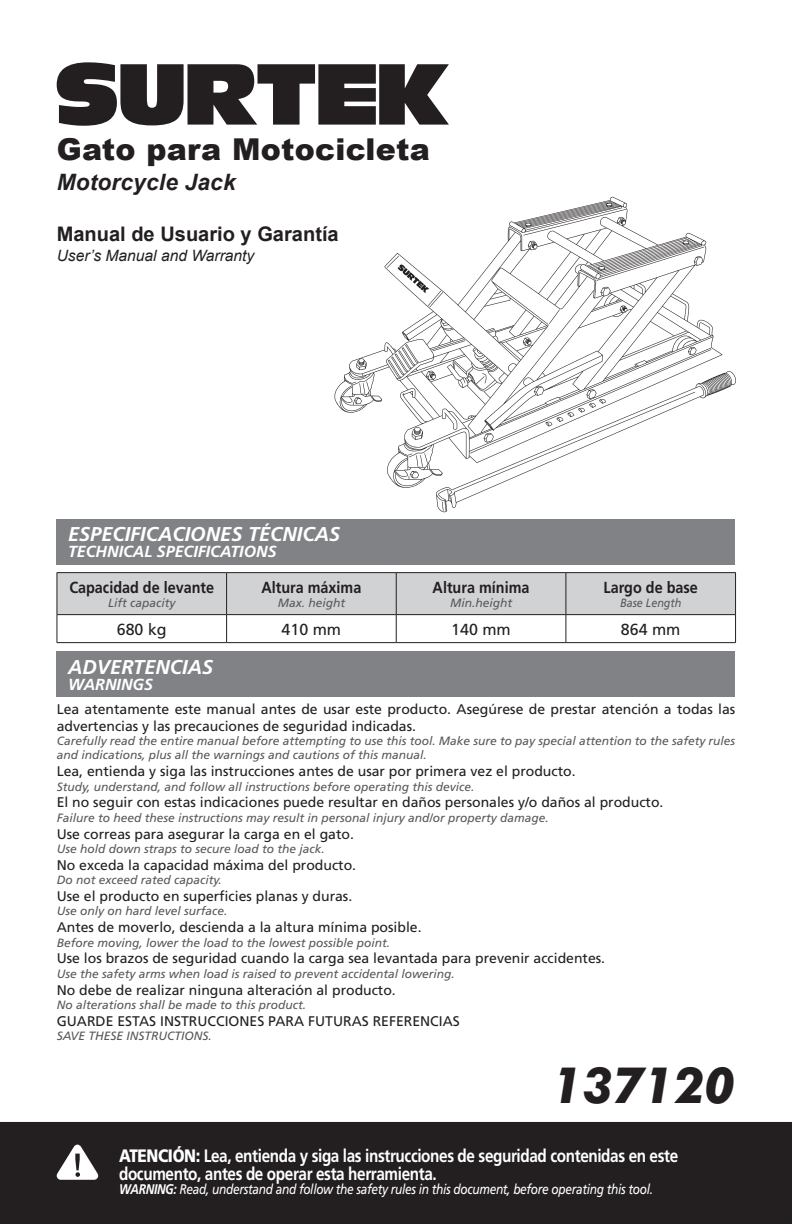
<style>
.page{position:relative;width:792px;height:1224px;background:#fff}
.page>*{position:absolute;margin:0;border:0;box-sizing:border-box;transform-origin:0 0}
.t1{font:italic 700 50px "Futura BT";color:#231f20}
.t2{font:900 30.2px "Arial";letter-spacing:.01em;color:#231f20}
.t3{font:italic 700 22.6px "Arial";letter-spacing:.01em;color:#231f20}
.t4{font:italic 700 20px "Frutiger LT Std";color:#fff}
.t5{font:700 20px "Arial";color:#231f20}
.t6{font:700 18px/18px "Frutiger LT Std";letter-spacing:-.025em;color:#fff;scale:.85 1}
.t7{font:700 16px "Frutiger LT Std";color:#231f20;scale:.9 1}
.t8{font:italic 700 16px "Frutiger LT Std";color:#fff}
.t9{font:16px "Frutiger LT Std";color:#231f20}
.t10{font:italic 15.6px "Arial";color:#231f20}
.t11{font:14px/16.8px "Frutiger LT Std";color:#231f20}
.t12{font:italic 14px "Frutiger LT Std";letter-spacing:-.025em;color:#fff;scale:.85 1}
.t13{font:italic 12px/14.4px "Frutiger LT Std";color:#57585a}
.t14{font:italic 12px "Frutiger LT Std";color:#57585a;scale:.9 1}
.s1{font-weight:900}
.s2{font-weight:700}
</style>
<div class="page">
<svg style="left:57px;top:62px;width:392px;height:64px"></svg>
<div style="left:0;top:1122px;width:792px;height:102px;background:#231f20"></div>
<svg style="left:57px;top:1145px;width:41px;height:35px"></svg>
<svg style="left:334px;top:197px;width:388px;height:291px"></svg>
<svg style="left:435px;top:371px;width:301px;height:141px"></svg>
<svg style="left:387px;top:247px;width:324px;height:231px"></svg>
<div style="left:57px;top:519px;width:678px;height:45px;background:#808285"></div>
<hr style="left:57px;top:572px;width:170px;height:1px;background:#231f20">
<hr style="left:227px;top:572px;width:169px;height:1px;background:#231f20">
<hr style="left:396px;top:572px;width:170px;height:1px;background:#231f20">
<hr style="left:566px;top:572px;width:170px;height:1px;background:#231f20">
<svg style="left:57px;top:573px;width:679px;height:69px"></svg>
<hr style="left:57px;top:642px;width:170px;height:1px;background:#231f20">
<hr style="left:227px;top:642px;width:169px;height:1px;background:#231f20">
<hr style="left:396px;top:642px;width:170px;height:1px;background:#231f20">
<hr style="left:566px;top:642px;width:170px;height:1px;background:#231f20">
<div style="left:57px;top:652px;width:678px;height:45px;background:#808285"></div>
<p class="t2" style="left:57px;top:128px;width:375px">Gato para Motocicleta</p>
<p class="t3" style="left:57px;top:167px;width:180px">Motorcycle Jack</p>
<p class="t5" style="left:57px;top:221px;width:284px">Manual de Usuario y Garantía</p>
<p class="t10" style="left:57px;top:246px;width:199px">User’s Manual and Warranty</p>
<p class="t4" style="left:68px;top:523px;width:274px">ESPECIFICACIONES TÉCNICAS</p>
<p class="t8" style="left:68px;top:542px;width:210px">TECHNICAL SPECIFICATIONS</p>
<p class="t7" style="left:69px;top:578px;width:162px">Capacidad de levante</p>
<p class="t13" style="left:108px;top:595px;width:69px">Lift capacity</p>
<p class="t7" style="left:261px;top:578px;width:113px">Altura máxima</p>
<p class="t13" style="left:278px;top:595px;width:69px">Max. height</p>
<p class="t7" style="left:433px;top:578px;width:109px">Altura mínima</p>
<p class="t13" style="left:450px;top:595px;width:64px">Min.height</p>
<p class="t7" style="left:604px;top:578px;width:106px">Largo de base</p>
<p class="t14" style="left:620px;top:595px;width:70px">Base Length</p>
<p class="t9" style="left:117px;top:620px;width:51px">680 kg</p>
<p class="t9" style="left:282px;top:620px;width:61px">410 mm</p>
<p class="t9" style="left:451px;top:620px;width:61px">140 mm</p>
<p class="t9" style="left:621px;top:620px;width:61px">864 mm</p>
<p class="t4" style="left:68px;top:655px;width:147px">ADVERTENCIAS</p>
<p class="t8" style="left:68px;top:675px;width:87px">WARNINGS</p>
<p class="t11" style="left:57px;top:701px;width:680px">Lea atentamente este manual antes de usar este producto. Asegúrese de prestar atención a todas las advertencias y las precauciones de seguridad indicadas.</p>
<p class="t13" style="left:57px;top:734px;width:680px">Carefully read the entire manual before attempting to use this tool. Make sure to pay special attention to the safety rules and indications, plus all the warnings and cautions of this manual.</p>
<p class="t11" style="left:57px;top:763px;width:520px">Lea, entienda y siga las instrucciones antes de usar por primera vez el producto.</p>
<p class="t13" style="left:57px;top:779px;width:419px">Study, understand, and follow all instructions before operating this device.</p>
<p class="t11" style="left:57px;top:794px;width:608px">El no seguir con estas indicaciones puede resultar en daños personales y/o daños al producto.</p>
<p class="t13" style="left:57px;top:811px;width:494px">Failure to heed these instructions may result in personal injury and/or property damage.</p>
<p class="t11" style="left:57px;top:825px;width:299px">Use correas para asegurar la carga en el gato.</p>
<p class="t13" style="left:57px;top:842px;width:270px">Use hold down straps to secure load to the jack.</p>
<p class="t11" style="left:57px;top:857px;width:301px">No exceda la capacidad máxima del producto.</p>
<p class="t13" style="left:57px;top:873px;width:167px">Do not exceed rated capacity.</p>
<p class="t11" style="left:57px;top:888px;width:297px">Use el producto en superficies planas y duras.</p>
<p class="t13" style="left:57px;top:904px;width:172px">Use only on hard level surface.</p>
<p class="t11" style="left:57px;top:919px;width:366px">Antes de moverlo, descienda a la altura mínima posible.</p>
<p class="t13" style="left:57px;top:935px;width:335px">Before moving, lower the load to the lowest possible point.</p>
<p class="t11" style="left:57px;top:950px;width:550px">Use los brazos de seguridad cuando la carga sea levantada para prevenir accidentes.</p>
<p class="t13" style="left:57px;top:967px;width:400px">Use the safety arms when load is raised to prevent accidental lowering.</p>
<p class="t11" style="left:57px;top:981px;width:341px">No debe de realizar ninguna alteración al producto.</p>
<p class="t13" style="left:57px;top:998px;width:251px">No alterations shall be made to this product.</p>
<p class="t11" style="left:57px;top:1013px;width:405px">GUARDE ESTAS INSTRUCCIONES PARA FUTURAS REFERENCIAS</p>
<p class="t13" style="left:57px;top:1029px;width:157px">SAVE THESE INSTRUCTIONS.</p>
<p class="t1" style="left:552px;top:1055px;width:185px">137120</p>
<p class="t6" style="left:119px;top:1147px;width:659px"><span class="s1">ATENCIÓN:</span> Lea, entienda y siga las instrucciones de seguridad contenidas en este documento, antes de operar esta herramienta.</p>
<p class="t12" style="left:119px;top:1181px;width:630px"><span class="s2">WARNING:</span> Read, understand and follow the safety rules in this document, before operating this tool.</p>
</div>
